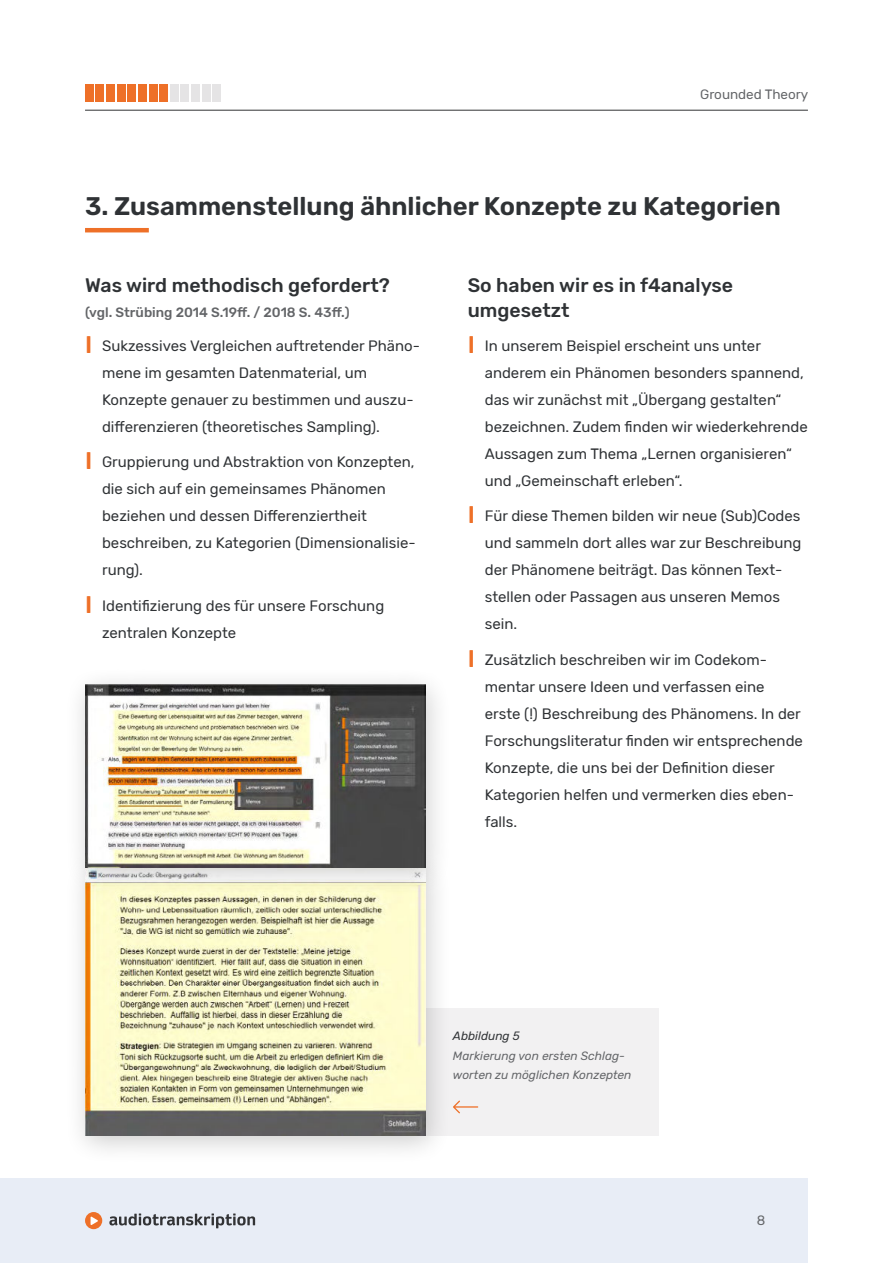
<style>
.page{position:relative;width:893px;height:1263px;background:#fff}
.page>*{position:absolute;margin:0;border:0;box-sizing:border-box;transform-origin:0 0}
.t1{font:600 25.5px "Rubik";color:#2f3235}
.t2{font:500 19.5px/25.5px "Rubik";color:#2f3235}
.t3{font:15px/27px "Rubik";color:#2f3235}
.t4{font:500 13.5px "Rubik";color:#636568}
.t5{font:13.5px "Rubik";color:#636568}
.t6{font:italic 12px/19.5px "Rubik";color:#636568}
.t7{font:italic 12px "Rubik";color:#2f3235}
.s1{font-weight:500;font-size:24px;color:#ee7028}
</style>
<div class="page">
<div style="left:0;top:1178px;width:808px;height:85px;background:#e8edf6"></div>
<div style="left:85px;top:1212px;width:17px;height:17px;background:#ee7028;border-radius:50%"></div>
<svg style="left:91px;top:1216px;width:7px;height:9px"></svg>
<svg style="left:109px;top:1213px;width:146px;height:15px"></svg>
<hr style="left:85px;top:110px;width:723px;height:1px;background:#323335">
<div style="left:404px;top:1008px;width:255px;height:127px;background:#f2f1f2"></div>
<svg style="left:453px;top:1100px;width:25px;height:13px"></svg>
<div style="left:64px;top:848px;width:388px;height:317px;background:#000;opacity:.2"></div>
<img style="left:85px;top:897px;width:340px;height:238px">
<div style="left:64px;top:666px;width:388px;height:231px;background:#000;opacity:.2"></div>
<hr style="left:85px;top:228px;width:64px;height:4px;background:#ee7028">
<div style="left:85px;top:84px;width:9px;height:17px;background:#ee7028"></div>
<div style="left:96px;top:84px;width:8px;height:17px;background:#ee7028"></div>
<div style="left:106px;top:84px;width:9px;height:17px;background:#ee7028"></div>
<div style="left:117px;top:84px;width:8px;height:17px;background:#ee7028"></div>
<div style="left:128px;top:84px;width:8px;height:17px;background:#ee7028"></div>
<div style="left:138px;top:84px;width:9px;height:17px;background:#ee7028"></div>
<div style="left:149px;top:84px;width:8px;height:17px;background:#ee7028"></div>
<div style="left:159px;top:84px;width:9px;height:17px;background:#ee7028"></div>
<div style="left:170px;top:84px;width:9px;height:17px;background:#e5e4e5"></div>
<div style="left:181px;top:84px;width:8px;height:17px;background:#e5e4e5"></div>
<div style="left:191px;top:84px;width:9px;height:17px;background:#e5e4e5"></div>
<div style="left:202px;top:84px;width:8px;height:17px;background:#e5e4e5"></div>
<div style="left:213px;top:84px;width:8px;height:17px;background:#e5e4e5"></div>
<p class="t5" style="left:700px;top:90px;width:110px">Grounded Theory</p>
<h1 class="t1" style="left:85px;top:196px;width:697px">3. Zusammenstellung ähnlicher Konzepte zu Kategorien</h1>
<h2 class="t2" style="left:85px;top:273px;width:306px">Was wird methodisch gefordert?</h2>
<p class="t4" style="left:85px;top:305px;width:266px">(vgl. Strübing 2014 S.19ff. / 2018 S. 43ff.)</p>
<p class="t3" style="left:102px;top:332px;width:319px;text-indent:-17px"><span class="s1">I</span> Sukzessives Vergleichen auftretender Phäno&shy;mene im gesamten Datenmaterial, um Konzepte genauer zu bestimmen und auszu&shy;differenzieren (theoretisches Sampling).</p>
<p class="t3" style="left:102px;top:449px;width:315px;text-indent:-17px"><span class="s1">I</span> Gruppierung und Abstraktion von Konzepten, die sich auf ein gemeinsames Phänomen beziehen und dessen Differenziertheit beschreiben, zu Kategorien (Dimensionalisie&shy;rung).</p>
<p class="t3" style="left:102px;top:592px;width:284px;text-indent:-17px"><span class="s1">I</span> Identifizierung des für unsere Forschung zentralen Konzepte</p>
<h2 class="t2" style="left:468px;top:273px;width:267px">So haben wir es in f4analyse umgesetzt</h2>
<p class="t3" style="left:485px;top:332px;width:324px;text-indent:-17px"><span class="s1">I</span> In unserem Beispiel erscheint uns unter anderem ein Phänomen besonders spannend, das wir zunächst mit „Übergang gestalten“ bezeichnen. Zudem finden wir wiederkehrende Aussagen zum Thema „Lernen organisieren“ und „Gemeinschaft erleben“.</p>
<p class="t3" style="left:485px;top:503px;width:318px;text-indent:-17px"><span class="s1">I</span> Für diese Themen bilden wir neue (Sub)Codes und sammeln dort alles war zur Beschreibung der Phänomene beiträgt. Das können Text&shy;stellen oder Passagen aus unseren Memos sein.</p>
<p class="t3" style="left:485px;top:646px;width:320px;text-indent:-17px"><span class="s1">I</span> Zusätzlich beschreiben wir im Codekom&shy;mentar unsere Ideen und verfassen eine erste (!) Beschreibung des Phänomens. In der Forschungsliteratur finden wir entsprechende Konzepte, die uns bei der Definition dieser Kategorien helfen und vermerken dies eben&shy;falls.</p>
<p class="t7" style="left:453px;top:1030px;width:68px">Abbildung 5</p>
<p class="t6" style="left:453px;top:1046px;width:180px">Markierung von ersten Schlag&shy;worten zu möglichen Konzepten</p>
<p class="t5" style="left:757px;top:1213px;width:10px">8</p>
</div>
